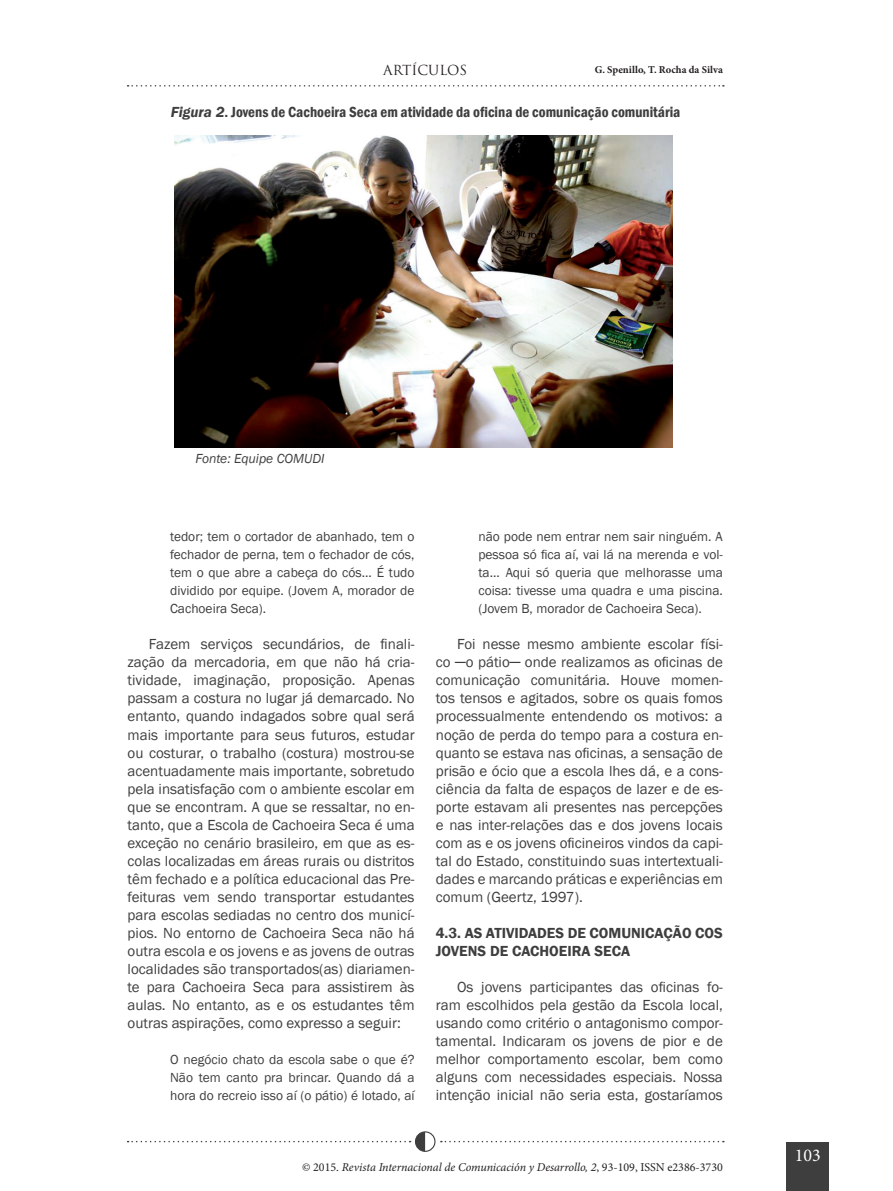
<style>
.page{position:relative;width:893px;height:1191px;background:#fff}
.page>*{position:absolute;margin:0;border:0;box-sizing:border-box;transform-origin:0 0}
.t1{font:18px "Minion Pro";color:#fff}
.t2{font:15px/18px "Franklin Gothic";color:#3e3e3f;text-align:justify}
.t3{font:600 condensed 15px "Franklin Gothic";color:#3e3e3f}
.t4{font:600 15px/18px "Franklin Gothic";color:#3e3e3f}
.t5{font:13.5px/18px "Franklin Gothic";color:#3e3e3f;text-align:justify}
.t6{font:italic 13.5px "Franklin Gothic";color:#3e3e3f}
.t7{font:13.5px "Trajan Pro";color:#231f20}
.t8{font:italic 12px "Minion Pro";letter-spacing:-.005em;color:#231f20}
.t9{font:700 10.5px "Minion Pro";color:#231f20}
.s1{font-style:italic;font-stretch:normal}
.s2{font-style:normal}
</style>
<div class="page">
<div style="left:787px;top:1142px;width:42px;height:49px;background:#3e3e3f"></div>
<div style="left:415px;top:1131px;width:20px;height:20px;border:1px solid #3e3e3f;border-radius:50%"></div>
<svg style="left:128px;top:1131px;width:297px;height:20px"></svg>
<svg style="left:128px;top:85px;width:596px;height:2px"></svg>
<svg style="left:441px;top:1140px;width:283px;height:2px"></svg>
<img style="left:174px;top:135px;width:498px;height:313px">
<p class="t7" style="left:383px;top:61px;width:85px">ARTÍCULOS</p>
<p class="t9" style="left:595px;top:62px;width:130px">G. Spenillo, T. Rocha da Silva</p>
<p class="t3" style="left:171px;top:102px;width:511px"><span class="s1">Figura 2</span>. Jovens de Cachoeira Seca em atividade da oficina de comunicação comunitária</p>
<p class="t6" style="left:195px;top:450px;width:131px">Fonte: Equipe COMUDI</p>
<p class="t5" style="left:170px;top:528px;width:246px">tedor; tem o cortador de abanhado, tem o fechador de perna, tem o fechador de cós, tem o que abre a cabeça do cós... É tudo dividido por equipe. (Jovem A, morador de Cachoeira Seca).</p>
<p class="t2" style="left:128px;top:636px;width:289px;text-indent:21px">Fazem serviços secundários, de finali&shy;zação da mercadoria, em que não há cria&shy;tividade, imaginação, proposição. Apenas passam a costura no lugar já demarcado. No entanto, quando indagados sobre qual será mais importante para seus futuros, estudar ou costurar, o trabalho (costura) mostrou-se acentuadamente mais importante, sobretudo pela insatisfação com o ambiente escolar em que se encontram. A que se ressaltar, no en&shy;tanto, que a Escola de Cachoeira Seca é uma exceção no cenário brasileiro, em que as es&shy;colas localizadas em áreas rurais ou distritos têm fechado e a política educacional das Pre&shy;feituras vem sendo transportar estudantes para escolas sediadas no centro dos municí&shy;pios. No entorno de Cachoeira Seca não há outra escola e os jovens e as jovens de outras localidades são transportados(as) diariamen&shy;te para Cachoeira Seca para assistirem às aulas. No entanto, as e os estudantes têm outras aspirações, como expresso a seguir:</p>
<p class="t5" style="left:170px;top:1050px;width:246px">O negócio chato da escola sabe o que é?<br>Não tem canto pra brincar. Quando dá a hora do recreio isso aí (o pátio) é lotado, aí</p>
<p class="t5" style="left:478px;top:528px;width:246px">não pode nem entrar nem sair ninguém. A pessoa só fica aí, vai lá na merenda e vol&shy;ta... Aqui só queria que melhorasse uma coisa: tivesse uma quadra e uma piscina. (Jovem B, morador de Cachoeira Seca).</p>
<p class="t2" style="left:436px;top:636px;width:289px;text-indent:21px">Foi nesse mesmo ambiente escolar físi&shy;co ─o pátio─ onde realizamos as oficinas de comunicação comunitária. Houve momen&shy;tos tensos e agitados, sobre os quais fomos processualmente entendendo os motivos: a noção de perda do tempo para a costura en&shy;quanto se estava nas oficinas, a sensação de prisão e ócio que a escola lhes dá, e a cons&shy;ciência da falta de espaços de lazer e de es&shy;porte estavam ali presentes nas percepções e nas inter-relações das e dos jovens locais com as e os jovens oficineiros vindos da capi&shy;tal do Estado, constituindo suas intertextuali&shy;dades e marcando práticas e experiências em comum (Geertz, 1997).</p>
<p class="t4" style="left:436px;top:923px;width:288px">4.3. AS ATIVIDADES DE COMUNICAÇÃO COS<br>JOVENS DE CACHOEIRA SECA</p>
<p class="t2" style="left:436px;top:978px;width:289px;text-indent:21px">Os jovens participantes das oficinas fo&shy;ram escolhidos pela gestão da Escola local, usando como critério o antagonismo compor&shy;tamental. Indicaram os jovens de pior e de melhor comportamento escolar, bem como alguns com necessidades especiais. Nossa intenção inicial não seria esta, gostaríamos</p>
<p class="t8" style="left:302px;top:1159px;width:422px"><span class="s2">© 2015.</span> Revista Internacional de Comunicación y Desarrollo, 2<span class="s2">, 93-109, ISSN e2386-3730</span></p>
<p class="t1" style="left:795px;top:1143px;width:27px">103</p>
</div>
